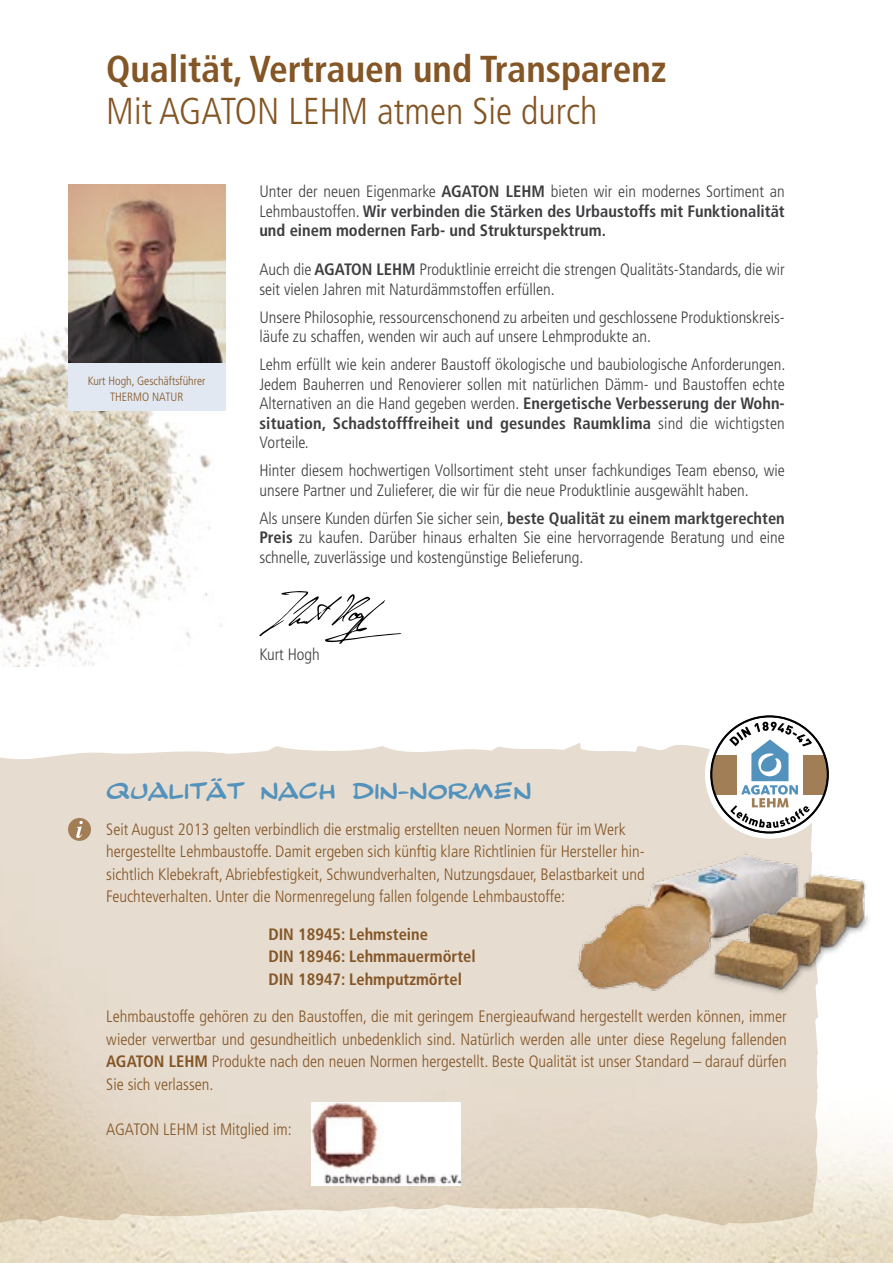
<style>
.page{position:relative;width:893px;height:1263px;background:#fff}
.page>*{position:absolute;margin:0;border:0;box-sizing:border-box;transform-origin:0 0}
.t1{font:700 condensed 37.5px "Frutiger";color:#845525}
.t2{font:300 condensed 37.5px "Frutiger";color:#845525}
.t3{font:25.5px "Comicstrip MND";color:#5392bc}
.t4{font:300 condensed 16.5px/19.5px "Frutiger";color:#3e3d40}
.t5{font:300 condensed 16.5px/22.5px "Frutiger";color:#845525}
.t6{font:700 condensed 16.5px/19.5px "Frutiger";color:#3e3d40;text-align:justify}
.t7{font:700 condensed 16.5px/22.5px "Frutiger";color:#845525}
.t8{font:300 condensed 12px/16.8px "Frutiger";color:#845525;text-align:center}
.s1{font-weight:300}
.s2{font-weight:700}
</style>
<div class="page">
<img style="left:0;top:1139px;width:893px;height:124px">
<img style="left:0;top:315px;width:226px;height:352px">
<svg style="left:0;top:743px;width:818px;height:487px;background:#e5dacc"></svg>
<img style="left:558px;top:847px;width:257px;height:171px">
<div style="left:68px;top:818px;width:23px;height:23px;background:#a17e56;border-radius:50%"></div>
<svg style="left:76px;top:821px;width:7px;height:17px"></svg>
<svg style="left:705px;top:710px;width:129px;height:129px"></svg>
<div style="left:803px;top:755px;width:25px;height:39px;background:#a17e56"></div>
<div style="left:711px;top:755px;width:25px;height:39px;background:#a17e56"></div>
<div style="left:710px;top:715px;width:119px;height:118px;border:2px solid #000;border-radius:50%"></div>
<svg style="left:729px;top:721px;width:83px;height:107px"></svg>
<img style="left:701px;top:867px;width:168px;height:129px">
<img style="left:68px;top:185px;width:157px;height:178px">
<div style="left:68px;top:363px;width:157px;height:48px;background:#e1e8f1"></div>
<svg style="left:259px;top:591px;width:142px;height:53px"></svg>
<img style="left:312px;top:1102px;width:149px;height:83px">
<h1 class="t1" style="left:106px;top:47px;width:561px">Qualität, Vertrauen und Transparenz</h1>
<h1 class="t2" style="left:106px;top:90px;width:493px">Mit AGATON LEHM atmen Sie durch</h1>
<p class="t8" style="left:88px;top:372px;width:119px">Kurt Hogh, Geschäftsführer<br>THERMO NATUR</p>
<p class="t6" style="left:259px;top:182px;width:527px"><span class="s1">Unter der neuen Eigenmarke</span> AGATON LEHM <span class="s1">bieten wir ein modernes Sortiment an Lehmbaustoffen.</span> Wir verbinden die Stärken des Urbaustoffs mit Funktionalität und einem modernen Farb- und Strukturspektrum.</p>
<p class="t4" style="left:259px;top:260px;width:527px">Auch die <span class="s2">AGATON LEHM</span> Produktlinie erreicht die strengen Qualitäts-Standards, die wir seit vielen Jahren mit Naturdämmstoffen erfüllen.</p>
<p class="t4" style="left:259px;top:308px;width:527px">Unsere Philosophie, ressourcenschonend zu arbeiten und geschlossene Produktionskreis&shy;läufe zu schaffen, wenden wir auch auf unsere Lehmprodukte an.</p>
<p class="t4" style="left:259px;top:355px;width:527px;text-align:justify">Lehm erfüllt wie kein anderer Baustoff ökologische und baubiologische Anforderungen.<br>Jedem Bauherren und Renovierer sollen mit natürlichen Dämm- und Baustoffen echte Alternativen an die Hand gegeben werden. <span class="s2">Energetische Verbesserung der Wohn&shy;situation, Schadstofffreiheit und gesundes Raumklima</span> sind die wichtigsten Vorteile.</p>
<p class="t4" style="left:259px;top:461px;width:527px">Hinter diesem hochwertigen Vollsortiment steht unser fachkundiges Team ebenso, wie unsere Partner und Zulieferer, die wir für die neue Produktlinie ausgewählt haben.</p>
<p class="t4" style="left:259px;top:509px;width:527px;text-align:justify">Als unsere Kunden dürfen Sie sicher sein, <span class="s2">beste Qualität zu einem marktgerechten Preis</span> zu kaufen. Darüber hinaus erhalten Sie eine hervorragende Beratung und eine schnelle, zuverlässige und kostengünstige Belieferung.</p>
<p class="t4" style="left:259px;top:645px;width:62px">Kurt Hogh</p>
<h2 class="t3" style="left:106px;top:775px;width:427px">QUALITÄT NACH DIN-NORMEN</h2>
<p class="t5" style="left:106px;top:818px;width:540px">Seit August 2013 gelten verbindlich die erstmalig erstellten neuen Normen für im Werk hergestellte Lehmbaustoffe. Damit ergeben sich künftig klare Richtlinien für Hersteller hin&shy;sichtlich Klebekraft, Abriebfestigkeit, Schwundverhalten, Nutzungsdauer, Belastbarkeit und Feuchteverhalten. Unter die Normenregelung fallen folgende Lehmbaustoffe:</p>
<p class="t7" style="left:268px;top:923px;width:209px">DIN 18945: Lehmsteine<br>DIN 18946: Lehmmauermörtel<br>DIN 18947: Lehmputzmörtel</p>
<p class="t5" style="left:106px;top:1005px;width:682px;text-align:justify">Lehmbaustoffe gehören zu den Baustoffen, die mit geringem Energieaufwand hergestellt werden können, immer wieder verwertbar und gesundheitlich unbedenklich sind. Natürlich werden alle unter diese Regelung fallenden <span class="s2">AGATON LEHM</span> Produkte nach den neuen Normen hergestellt. Beste Qualität ist unser Standard – darauf dürfen Sie sich verlassen.</p>
<p class="t5" style="left:106px;top:1118px;width:187px">AGATON LEHM ist Mitglied im:</p>
</div>
